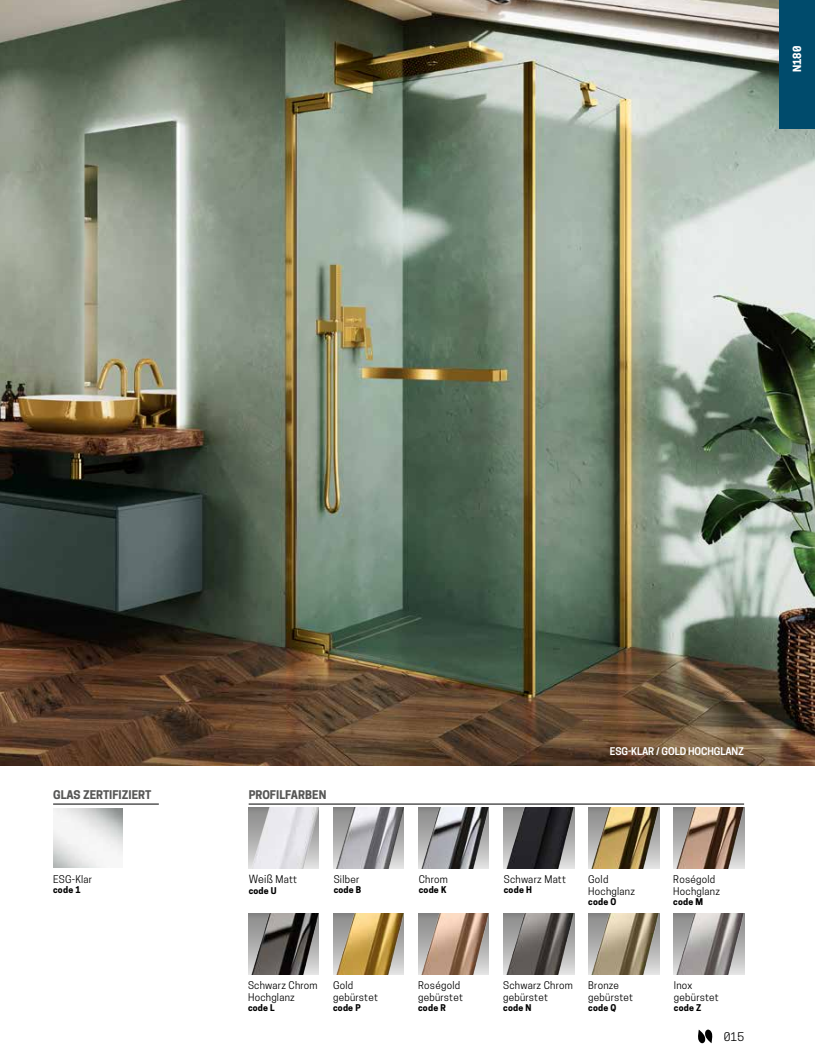
<style>
.page{position:relative;width:815px;height:1063px;background:#fff}
.page>*{position:absolute;margin:0;border:0;box-sizing:border-box;transform-origin:0 0}
.t1{font:700 11.25px "Novellini";color:#575756}
.t2{font:11.25px "Novellini";color:#000}
.t3{font:10.62px "Novellini";color:#000}
.t4{font:700 10.62px "Novellini";color:#fff}
.t5{font:10px/12px "Novellini";letter-spacing:.025em;color:#000}
.t6{font:600 10px "Novellini";letter-spacing:-.01em;color:#fff}
.t7{font:700 8.75px "Novellini";letter-spacing:.025em;color:#000}
.s1{font-size:10px}
</style>
<div class="page">
<hr style="left:53px;top:804px;width:106px;height:1px;background:#000">
<hr style="left:249px;top:804px;width:495px;height:1px;background:#000">
<img style="left:248px;top:808px;width:71px;height:60px">
<img style="left:333px;top:808px;width:71px;height:60px">
<img style="left:418px;top:808px;width:71px;height:60px">
<img style="left:503px;top:808px;width:71px;height:60px">
<img style="left:588px;top:808px;width:71px;height:60px">
<img style="left:673px;top:808px;width:71px;height:60px">
<img style="left:248px;top:914px;width:71px;height:60px">
<img style="left:333px;top:914px;width:71px;height:60px">
<img style="left:418px;top:914px;width:71px;height:60px">
<img style="left:503px;top:914px;width:71px;height:60px">
<img style="left:588px;top:914px;width:71px;height:60px">
<img style="left:673px;top:914px;width:71px;height:60px">
<img style="left:0;top:0;width:815px;height:765px">
<div style="left:780px;top:0;width:35px;height:129px;background:#004b6c"></div>
<svg style="left:698px;top:1030px;width:15px;height:13px"></svg>
<p class="t4" style="left:791px;top:72px;width:28px;rotate:-90deg">N180</p>
<p class="t6" style="left:610px;top:745px;width:136px">ESG-KLAR / GOLD HOCHGLANZ</p>
<p class="t1" style="left:53px;top:788px;width:100px">GLAS ZERTIFIZIERT</p>
<p class="t1" style="left:249px;top:788px;width:79px">PROFILFARBEN</p>
<p class="t5" style="left:53px;top:873px;width:41px">ESG-Klar</p>
<p class="t7" style="left:53px;top:885px;width:29px">code 1</p>
<p class="t3" style="left:249px;top:873px;width:50px">Weiß <span class="s1">Matt</span></p>
<p class="t7" style="left:249px;top:885px;width:30px">code U</p>
<p class="t5" style="left:334px;top:873px;width:27px">Silber</p>
<p class="t7" style="left:334px;top:885px;width:29px">code B</p>
<p class="t5" style="left:419px;top:873px;width:31px">Chrom</p>
<p class="t7" style="left:419px;top:885px;width:29px">code K</p>
<p class="t5" style="left:504px;top:873px;width:64px">Schwarz Matt</p>
<p class="t7" style="left:504px;top:885px;width:30px">code H</p>
<p class="t5" style="left:588px;top:873px;width:48px">Gold<br>Hochglanz</p>
<p class="t7" style="left:588px;top:897px;width:30px">code O</p>
<p class="t5" style="left:673px;top:873px;width:48px">Roségold<br>Hochglanz</p>
<p class="t7" style="left:673px;top:897px;width:31px">code M</p>
<p class="t5" style="left:248px;top:979px;width:71px">Schwarz Chrom<br>Hochglanz</p>
<p class="t7" style="left:248px;top:1003px;width:28px">code L</p>
<p class="t5" style="left:333px;top:979px;width:46px">Gold gebürstet</p>
<p class="t7" style="left:333px;top:1003px;width:29px">code P</p>
<p class="t5" style="left:418px;top:979px;width:46px">Roségold gebürstet</p>
<p class="t7" style="left:418px;top:1003px;width:29px">code R</p>
<p class="t5" style="left:503px;top:979px;width:71px">Schwarz Chrom gebürstet</p>
<p class="t7" style="left:503px;top:1003px;width:30px">code N</p>
<p class="t5" style="left:588px;top:979px;width:46px">Bronze gebürstet</p>
<p class="t7" style="left:588px;top:1003px;width:30px">code Q</p>
<p class="t5" style="left:674px;top:979px;width:46px">Inox gebürstet</p>
<p class="t7" style="left:674px;top:1003px;width:29px">code Z</p>
<p class="t2" style="left:724px;top:1030px;width:22px">015</p>
</div>
